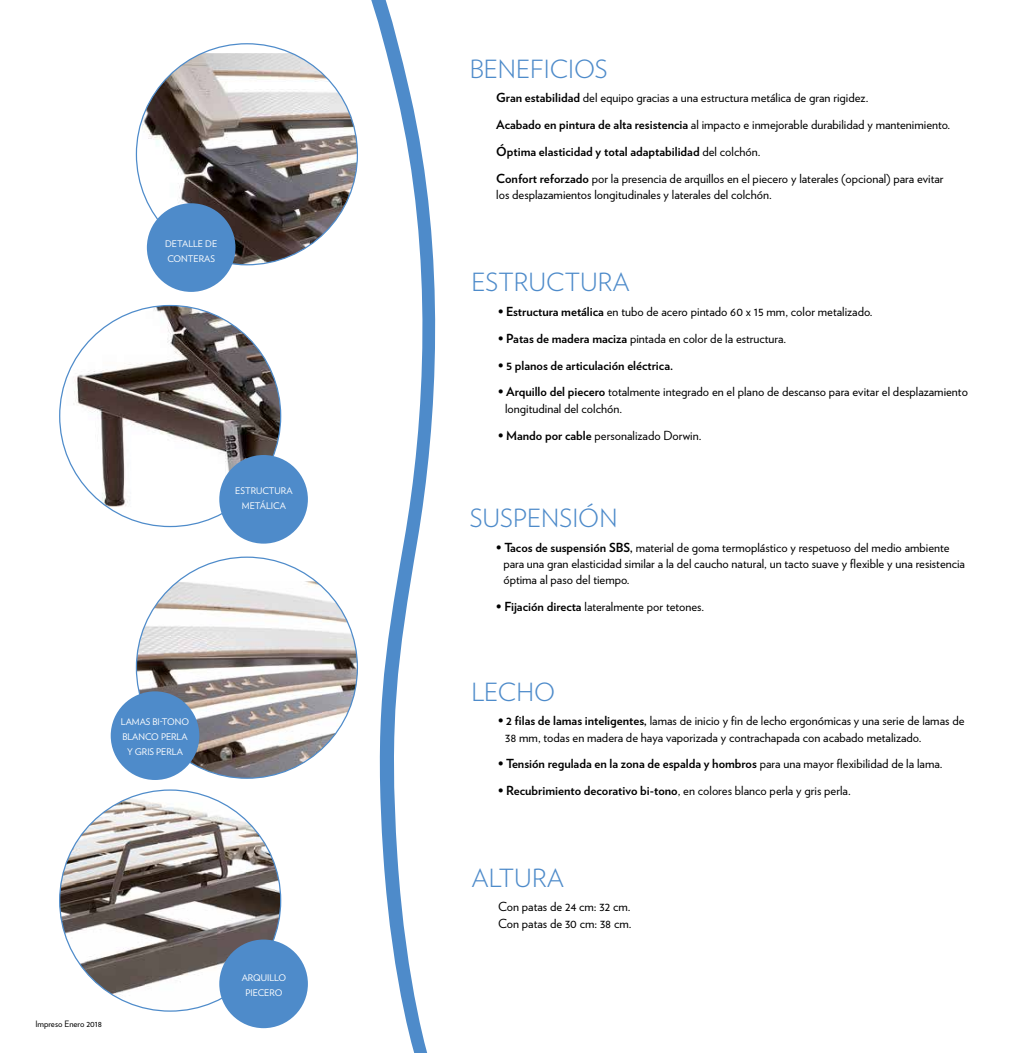
<style>
.page{position:relative;width:1028px;height:1053px;background:#fff}
.page>*{position:absolute;margin:0;border:0;box-sizing:border-box;transform-origin:0 0}
.t1{font:300 25px "Verlag";color:#4e8bca}
.t2{font:12.5px/16.2px "Verlag";color:#000}
.t3{font:700 12.5px "Verlag";color:#000}
.t4{font:9.12px/15px "Verlag";color:#fff;text-align:center}
.t5{font:8.75px "Verlag";color:#000}
.s1{font-weight:700}
.s2{font-weight:400}
</style>
<div class="page">
<svg style="left:59px;top:0;width:376px;height:1052px"></svg>
<img style="left:142px;top:53px;width:215px;height:212px">
<div style="left:147px;top:203px;width:88px;height:89px;background:#4e8bca;border-radius:50%"></div>
<img style="left:60px;top:305px;width:221px;height:221px;border-radius:110px">
<div style="left:219px;top:455px;width:89px;height:88px;background:#4e8bca;border-radius:50%"></div>
<img style="left:60px;top:790px;width:221px;height:220px;border-radius:110px">
<div style="left:219px;top:939px;width:89px;height:89px;background:#4e8bca;border-radius:50%"></div>
<div style="left:136px;top:557px;width:221px;height:221px;background:#fff;border-radius:50%"></div>
<img style="left:136px;top:581px;width:221px;height:197px">
<div style="left:111px;top:691px;width:88px;height:89px;background:#4e8bca;border-radius:50%"></div>
<p class="t4" style="left:165px;top:236px;width:54px;text-align:left">DETALLE DE<br>CONTERAS</p>
<p class="t4" style="left:235px;top:483px;width:59px">ESTRUCTURA<br>METÁLICA</p>
<p class="t4" style="left:121px;top:713px;width:70px">LAMAS BI-TONO<br>BLANCO PERLA<br>Y GRIS PERLA</p>
<p class="t5" style="left:35px;top:1016px;width:68px">Impreso Enero 2018</p>
<p class="t4" style="left:242px;top:969px;width:46px">ARQUILLO<br>PIECERO</p>
<h1 class="t1" style="left:469px;top:51px;width:140px">BENEFICIOS</h1>
<p class="t2" style="left:496px;top:83px;width:455px;line-height:26.9px"><span class="s1">Gran estabilidad</span> del equipo gracias a una estructura metálica de gran rigidez.<br><span class="s1">Acabado en pintura de alta resistencia</span> al impacto e inmejorable durabilidad y mantenimiento.<br><span class="s1">Óptima elasticidad y total adaptabilidad</span> del colchón.<br><span class="s1">Confort reforzado</span> por la presencia de arquillos en el piecero y laterales (opcional) para evitar</p>
<p class="t2" style="left:496px;top:185px;width:277px">los desplazamientos longitudinales y laterales del colchón.</p>
<h1 class="t1" style="left:471px;top:264px;width:160px">ESTRUCTURA</h1>
<p class="t2" style="left:498px;top:302px;width:376px"><span class="s1">• Estructura metálica</span> en tubo de acero pintado 60 x 15 mm, color metalizado.</p>
<p class="t2" style="left:498px;top:329px;width:290px"><span class="s1">• Patas de madera maciza</span> pintada en color de la estructura.</p>
<p class="t3" style="left:498px;top:355px;width:177px">• 5 planos de articulación eléctrica.</p>
<p class="t2" style="left:505px;top:383px;width:464px;text-indent:-7px"><span class="s1">• Arquillo del piecero</span> totalmente integrado en el plano de descanso para evitar el desplazamiento longitudinal del colchón.</p>
<p class="t2" style="left:498px;top:426px;width:205px"><span class="s1">• Mando por cable</span> personalizado Dorwin.</p>
<h1 class="t1" style="left:469px;top:499px;width:149px">SUSPENSIÓN</h1>
<p class="t2" style="left:503px;top:538px;width:463px;text-indent:-7px"><span class="s1">• Tacos de suspensión SBS,</span> material de goma termoplástico y respetuoso del medio ambiente para una gran elasticidad similar a la del caucho natural, un tacto suave y flexible y una resistencia óptima al paso del tiempo.</p>
<p class="t2" style="left:496px;top:597px;width:209px"><span class="s1">• Fijación directa</span> lateralmente por tetones.</p>
<h1 class="t1" style="left:471px;top:673px;width:85px">LECHO</h1>
<p class="t2" style="left:505px;top:712px;width:461px;text-indent:-7px"><span class="s1">• 2 filas de lamas inteligentes,</span> lamas de inicio y fin de lecho ergonómicas y una serie de lamas de<br>38 mm, todas en madera de haya vaporizada y contrachapada con acabado metalizado.</p>
<p class="t3" style="left:498px;top:754px;width:446px">• Tensión regulada en la zona de espalda y hombros <span class="s2">para una mayor flexibilidad de la lama.</span></p>
<p class="t2" style="left:498px;top:782px;width:354px"><span class="s1">• Recubrimiento decorativo bi-tono</span>, en colores blanco perla y gris perla.</p>
<h1 class="t1" style="left:471px;top:859px;width:94px">ALTURA</h1>
<p class="t2" style="left:498px;top:898px;width:135px">Con patas de 24 cm: 32 cm.<br>Con patas de 30 cm: 38 cm.</p>
</div>
